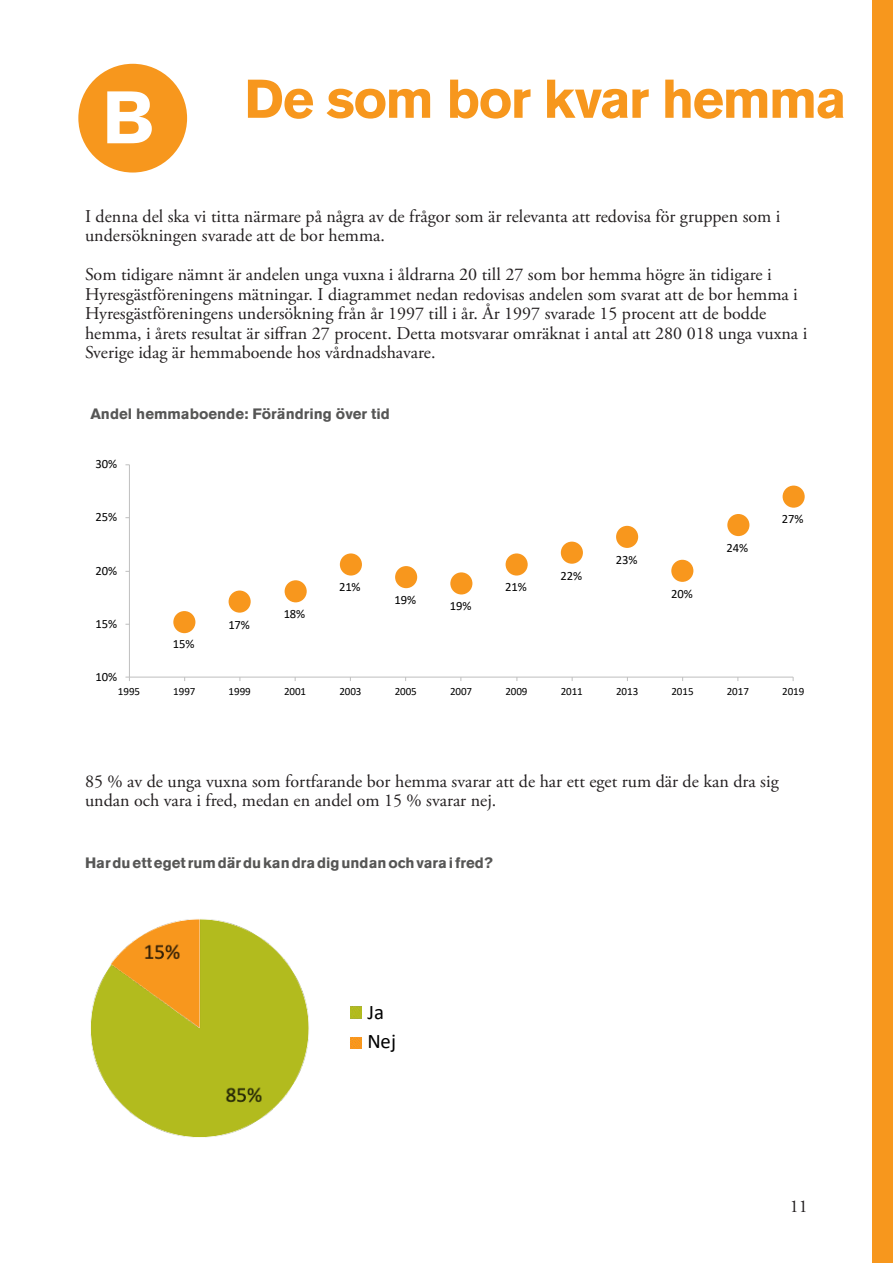
<style>
.page{position:relative;width:893px;height:1263px;background:#fff}
.page>*{position:absolute;margin:0;border:0;box-sizing:border-box;transform-origin:0 0}
.Rubrik{font:700 73.5px "Akzidenz Grotesk BE";color:#fff}
.Rubrik_1{font:700 54px "Akzidenz Grotesk BE";letter-spacing:-.03em;color:#f7971d}
.t1{font:20.7px/29.2px "Calibri";color:#000}
.Brödtext{font:18px/19.5px "Adobe Garamond Pro";color:#231f20}
.Bildtext{font:700 15px "Akzidenz Grotesk BE";color:#565655}
.t2{font:12.6px "Calibri";letter-spacing:-.005em;color:#000}
.t3{font:11.1px "Calibri";letter-spacing:-.005em;color:#000}
</style>
<div class="page">
<div style="left:873px;top:0;width:20px;height:1263px;background:#f7971d"></div>
<div style="left:78px;top:64px;width:109px;height:109px;background:#f7971d;border-radius:50%"></div>
<hr style="left:129px;top:465px;width:1px;height:212px;background:#bfbfbf">
<hr style="left:129px;top:677px;width:664px;height:1px;background:#bfbfbf">
<div style="left:173px;top:611px;width:22px;height:22px;background:#f8971d;border-radius:50%"></div>
<div style="left:229px;top:590px;width:22px;height:23px;background:#f8971d;border-radius:50%"></div>
<div style="left:285px;top:580px;width:22px;height:22px;background:#f8971d;border-radius:50%"></div>
<div style="left:340px;top:553px;width:22px;height:22px;background:#f8971d;border-radius:50%"></div>
<div style="left:395px;top:566px;width:22px;height:22px;background:#f8971d;border-radius:50%"></div>
<div style="left:450px;top:572px;width:22px;height:22px;background:#f8971d;border-radius:50%"></div>
<div style="left:506px;top:553px;width:22px;height:22px;background:#f8971d;border-radius:50%"></div>
<div style="left:561px;top:542px;width:22px;height:22px;background:#f8971d;border-radius:50%"></div>
<div style="left:616px;top:526px;width:22px;height:22px;background:#f8971d;border-radius:50%"></div>
<div style="left:671px;top:560px;width:22px;height:22px;background:#f8971d;border-radius:50%"></div>
<div style="left:727px;top:514px;width:22px;height:22px;background:#f8971d;border-radius:50%"></div>
<div style="left:783px;top:486px;width:22px;height:22px;background:#f8971d;border-radius:50%"></div>
<img style="left:90px;top:919px;width:219px;height:218px">
<img style="left:111px;top:919px;width:90px;height:109px">
<img style="left:213px;top:1076px;width:62px;height:45px">
<img style="left:131px;top:932px;width:62px;height:45px">
<svg style="left:350px;top:1006px;width:12px;height:13px"></svg>
<svg style="left:350px;top:1037px;width:12px;height:12px"></svg>
<p class="Rubrik" style="left:102px;top:75px;width:54px">B</p>
<p class="Rubrik_1" style="left:244px;top:68px;width:604px">De som bor kvar hemma</p>
<p class="Brödtext" style="left:85px;top:207px;width:697px">I denna del ska vi titta närmare på några av de frågor som är relevanta att redovisa för gruppen som i undersökningen svarade att de bor hemma.</p>
<p class="Brödtext" style="left:85px;top:265px;width:724px">Som tidigare nämnt är andelen unga vuxna i åldrarna 20 till 27 som bor hemma högre än tidigare i Hyresgästföreningens mätningar. I diagrammet nedan redovisas andelen som svarat att de bor hemma i Hyresgästföreningens undersökning från år 1997 till i år. År 1997 svarade 15 procent att de bodde hemma, i årets resultat är siffran 27 procent. Detta motsvarar omräknat i antal att 280 018 unga vuxna i Sverige idag är hemmaboende hos vårdnadshavare.</p>
<p class="Bildtext" style="left:90px;top:405px;width:301px">Andel hemmaboende: Förändring över tid</p>
<p class="t2" style="left:96px;top:455px;width:23px">30%</p>
<p class="t2" style="left:96px;top:508px;width:23px">25%</p>
<p class="t2" style="left:96px;top:562px;width:23px">20%</p>
<p class="t2" style="left:96px;top:615px;width:23px">15%</p>
<p class="t2" style="left:96px;top:668px;width:23px">10%</p>
<p class="t2" style="left:173px;top:635px;width:23px">15%</p>
<p class="t2" style="left:228px;top:616px;width:23px">17%</p>
<p class="t2" style="left:284px;top:605px;width:23px">18%</p>
<p class="t2" style="left:339px;top:578px;width:23px">21%</p>
<p class="t2" style="left:394px;top:591px;width:23px">19%</p>
<p class="t2" style="left:450px;top:597px;width:23px">19%</p>
<p class="t2" style="left:505px;top:578px;width:23px">21%</p>
<p class="t2" style="left:560px;top:567px;width:23px">22%</p>
<p class="t2" style="left:616px;top:551px;width:23px">23%</p>
<p class="t2" style="left:671px;top:585px;width:23px">20%</p>
<p class="t2" style="left:726px;top:539px;width:23px">24%</p>
<p class="t2" style="left:782px;top:510px;width:23px">27%</p>
<p class="t3" style="left:118px;top:683px;width:24px">1995</p>
<p class="t3" style="left:173px;top:683px;width:24px">1997</p>
<p class="t3" style="left:229px;top:683px;width:24px">1999</p>
<p class="t3" style="left:284px;top:683px;width:24px">2001</p>
<p class="t3" style="left:339px;top:683px;width:24px">2003</p>
<p class="t3" style="left:395px;top:683px;width:24px">2005</p>
<p class="t3" style="left:450px;top:683px;width:24px">2007</p>
<p class="t3" style="left:505px;top:683px;width:24px">2009</p>
<p class="t3" style="left:561px;top:683px;width:24px">2011</p>
<p class="t3" style="left:616px;top:683px;width:24px">2013</p>
<p class="t3" style="left:671px;top:683px;width:24px">2015</p>
<p class="t3" style="left:727px;top:683px;width:24px">2017</p>
<p class="t3" style="left:782px;top:683px;width:24px">2019</p>
<p class="Brödtext" style="left:85px;top:772px;width:695px">85 % av de unga vuxna som fortfarande bor hemma svarar att de har ett eget rum där de kan dra sig undan och vara i fred, medan en andel om 15 % svarar nej.</p>
<p class="Bildtext" style="left:85px;top:854px;width:409px">Har du ett eget rum där du kan dra dig undan och vara i fred?</p>
<p class="t1" style="left:367px;top:997px;width:30px">Ja<br>Nej</p>
<p class="Brödtext" style="left:790px;top:1197px;width:19px">11</p>
</div>
